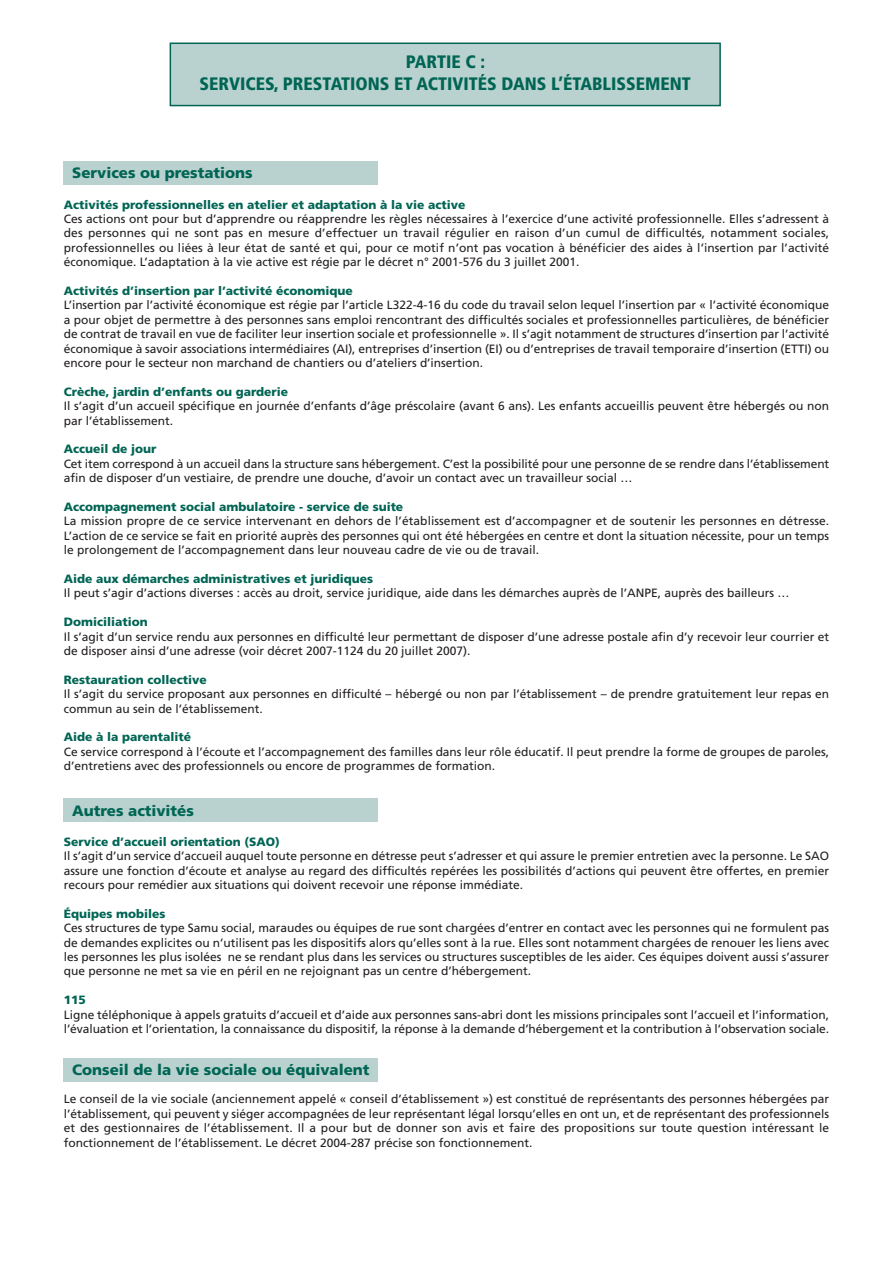
<style>
.page{position:relative;width:893px;height:1263px;background:#fff}
.page>*{position:absolute;margin:0;border:0;box-sizing:border-box;transform-origin:0 0}
.t1{font:900 condensed 18px/21.6px "Frutiger";color:#006554;text-align:center}
.t2{font:900 15px "Frutiger";color:#006554}
.t3{font:12px/14.4px "Frutiger";color:#231f20}
.s1{font-weight:900;color:#006554}
</style>
<div class="page">
<div style="left:63px;top:1058px;width:314px;height:24px;background:#b9d2cf"></div>
<div style="left:63px;top:799px;width:314px;height:23px;background:#b9d2cf"></div>
<div style="left:63px;top:162px;width:314px;height:23px;background:#b9d2cf"></div>
<div style="left:171px;top:44px;width:548px;height:61px;background:#b9d2cf"></div>
<div style="left:170px;top:43px;width:551px;height:63px;border:2px solid #006554"></div>
<p class="t1" style="left:200px;top:53px;width:493px">PARTIE C :<br>SERVICES, PRESTATIONS ET ACTIVITÉS DANS L’ÉTABLISSEMENT</p>
<p class="t2" style="left:72px;top:167px;width:182px">Services ou prestations</p>
<p class="t3" style="left:64px;top:198px;width:767px"><span class="s1">Activités professionnelles en atelier et adaptation à la vie active<br></span>Ces actions ont pour but d’apprendre ou réapprendre les règles nécessaires à l’exercice d’une activité professionnelle. Elles s’adressent à des personnes qui ne sont pas en mesure d’effectuer un travail régulier en raison d’un cumul de difficultés, notamment sociales, professionnelles ou liées à leur état de santé et qui, pour ce motif n’ont pas vocation à bénéficier des aides à l’insertion par l’activité économique. L’adaptation à la vie active est régie par le décret n° 2001-576 du 3 juillet 2001.</p>
<p class="t3" style="left:64px;top:285px;width:767px"><span class="s1">Activités d’insertion par l’activité économique<br></span>L’insertion par l’activité économique est régie par l’article L322-4-16 du code du travail selon lequel l’insertion par « l’activité économique a pour objet de permettre à des personnes sans emploi rencontrant des difficultés sociales et professionnelles particulières, de bénéficier de contrat de travail en vue de faciliter leur insertion sociale et professionnelle ». Il s’agit notamment de structures d’insertion par l’activité économique à savoir associations intermédiaires (AI), entreprises d’insertion (EI) ou d’entreprises de travail temporaire d’insertion (ETTI) ou encore pour le secteur non marchand de chantiers ou d’ateliers d’insertion.</p>
<p class="t3" style="left:64px;top:385px;width:767px"><span class="s1">Crèche, jardin d’enfants ou garderie<br></span>Il s’agit d’un accueil spécifique en journée d’enfants d’âge préscolaire (avant 6 ans). Les enfants accueillis peuvent être hébergés ou non par l’établissement.</p>
<p class="t3" style="left:64px;top:443px;width:767px"><span class="s1">Accueil de jour<br></span>Cet item correspond à un accueil dans la structure sans hébergement. C’est la possibilité pour une personne de se rendre dans l’établissement afin de disposer d’un vestiaire, de prendre une douche, d’avoir un contact avec un travailleur social …</p>
<p class="t3" style="left:64px;top:501px;width:767px"><span class="s1">Accompagnement social ambulatoire - service de suite<br></span>La mission propre de ce service intervenant en dehors de l’établissement est d’accompagner et de soutenir les personnes en détresse.<br>L’action de ce service se fait en priorité auprès des personnes qui ont été hébergées en centre et dont la situation nécessite, pour un temps le prolongement de l’accompagnement dans leur nouveau cadre de vie ou de travail.</p>
<p class="t3" style="left:64px;top:573px;width:727px"><span class="s1">Aide aux démarches administratives et juridiques<br></span>Il peut s’agir d’actions diverses : accès au droit, service juridique, aide dans les démarches auprès de l’ANPE, auprès des bailleurs …</p>
<p class="t3" style="left:64px;top:616px;width:767px"><span class="s1">Domiciliation<br></span>Il s’agit d’un service rendu aux personnes en difficulté leur permettant de disposer d’une adresse postale afin d’y recevoir leur courrier et de disposer ainsi d’une adresse (voir décret 2007-1124 du 20 juillet 2007).</p>
<p class="t3" style="left:64px;top:673px;width:767px"><span class="s1">Restauration collective<br></span>Il s’agit du service proposant aux personnes en difficulté – hébergé ou non par l’établissement – de prendre gratuitement leur repas en commun au sein de l’établissement.</p>
<p class="t3" style="left:64px;top:731px;width:767px"><span class="s1">Aide à la parentalité<br></span>Ce service correspond à l’écoute et l’accompagnement des familles dans leur rôle éducatif. Il peut prendre la forme de groupes de paroles, d’entretiens avec des professionnels ou encore de programmes de formation.</p>
<p class="t2" style="left:72px;top:804px;width:123px">Autres activités</p>
<p class="t3" style="left:64px;top:835px;width:767px"><span class="s1">Service d’accueil orientation (SAO)<br></span>Il s’agit d’un service d’accueil auquel toute personne en détresse peut s’adresser et qui assure le premier entretien avec la personne. Le SAO assure une fonction d’écoute et analyse au regard des difficultés repérées les possibilités d’actions qui peuvent être offertes, en premier recours pour remédier aux situations qui doivent recevoir une réponse immédiate.</p>
<p class="t3" style="left:64px;top:907px;width:767px"><span class="s1">Équipes mobiles<br></span>Ces structures de type Samu social, maraudes ou équipes de rue sont chargées d’entrer en contact avec les personnes qui ne formulent pas de demandes explicites ou n’utilisent pas les dispositifs alors qu’elles sont à la rue. Elles sont notamment chargées de renouer les liens avec les personnes les plus isolées ne se rendant plus dans les services ou structures susceptibles de les aider. Ces équipes doivent aussi s’assurer que personne ne met sa vie en péril en ne rejoignant pas un centre d’hébergement.</p>
<p class="t3" style="left:64px;top:994px;width:767px"><span class="s1">115<br></span>Ligne téléphonique à appels gratuits d’accueil et d’aide aux personnes sans-abri dont les missions principales sont l’accueil et l’information, l’évaluation et l’orientation, la connaissance du dispositif, la réponse à la demande d’hébergement et la contribution à l’observation sociale.</p>
<p class="t2" style="left:72px;top:1064px;width:299px">Conseil de la vie sociale ou équivalent</p>
<p class="t3" style="left:64px;top:1093px;width:767px;text-align:justify">Le conseil de la vie sociale (anciennement appelé « conseil d’établissement ») est constitué de représentants des personnes hébergées par l’établissement, qui peuvent y siéger accompagnées de leur représentant légal lorsqu’elles en ont un, et de représentant des professionnels et des gestionnaires de l’établissement. Il a pour but de donner son avis et faire des propositions sur toute question intéressant le fonctionnement de l’établissement. Le décret 2004-287 précise son fonctionnement.</p>
</div>
